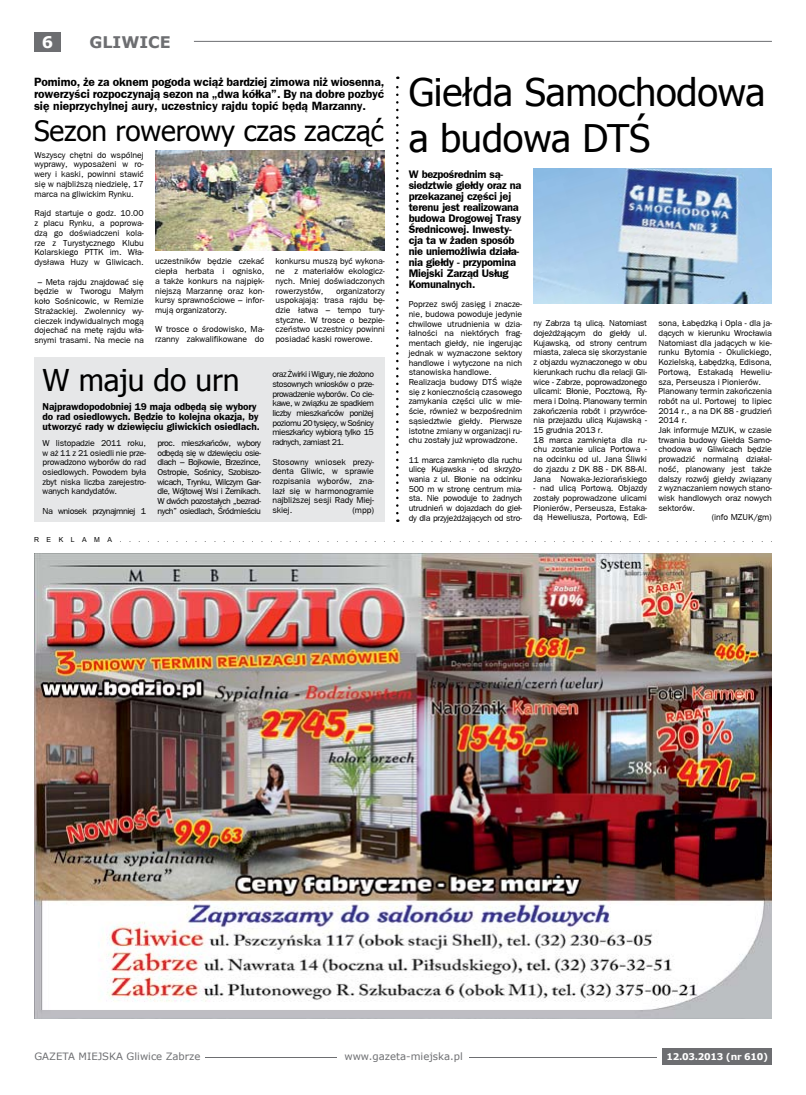
<style>
.page{position:relative;width:806px;height:1095px;background:#fff}
.page>*{position:absolute;margin:0;border:0;box-sizing:border-box;transform-origin:0 0}
.t1{font:38px/46.1px "Tahoma";letter-spacing:-.005em;color:#000}
.t2{font:30px "Tahoma";letter-spacing:-.005em;color:#000}
.t3{font:28px "Tahoma";letter-spacing:-.005em;color:#000}
.t4{font:700 16px "Verdana";color:#6d6e71}
.t5{font:700 16px "Verdana";color:#fff}
.t6{font:700 12px/12px "Frankfurt Gothic";letter-spacing:-.005em;color:#000;text-align:justify}
.t7{font:700 11px/11px "Frankfurt Gothic";letter-spacing:-.02em;color:#000}
.t8{font:10.1px "Verdana";color:#6d6e71}
.t9{font:700 10px/10px "Frankfurt Gothic";letter-spacing:-.005em;color:#000}
.t10{font:700 9.3px "Verdana";letter-spacing:-.03em;color:#fff}
.t11{font:8.7px/9.7px "Frankfurt Gothic";letter-spacing:-.005em;color:#000;text-align:justify}
.t12{font:8.7px "Frankfurt Gothic";letter-spacing:-.05em;color:#000}
.t13{font:6.9px "Arial";letter-spacing:1.09em;color:#000}
</style>
<div class="page">
<div style="left:34px;top:358px;width:350px;height:164px;background:#e6e7e8"></div>
<hr style="left:194px;top:41px;width:577px;height:1px;background:#6d6e71">
<hr style="left:205px;top:1056px;width:131px;height:1px;background:#6d6e71">
<hr style="left:469px;top:1056px;width:187px;height:1px;background:#6d6e71">
<div style="left:662px;top:1047px;width:109px;height:17px;background:#6d6e71"></div>
<div style="left:34px;top:32px;width:27px;height:19px;background:#6d6e71"></div>
<svg style="left:396px;top:77px;width:2px;height:436px"></svg>
<img style="left:34px;top:553px;width:737px;height:464px">
<img style="left:533px;top:169px;width:238px;height:134px">
<img style="left:155px;top:151px;width:229px;height:99px">
<h3 class="t5" style="left:42px;top:32px;width:13px">6</h3>
<h3 class="t4" style="left:89px;top:32px;width:83px">GLIWICE</h3>
<h3 class="t6" style="left:34px;top:76px;width:351px">Pomimo, że za oknem pogoda wciąż bardziej zimowa niż wiosenna, rowerzyści rozpoczynają sezon na „dwa kółka”. By na dobre pozbyć się nieprzychylnej aury, uczestnicy rajdu topić będą Marzanny.</h3>
<h3 class="t3" style="left:34px;top:111px;width:351px">Sezon rowerowy czas zacząć</h3>
<p class="t11" style="left:34px;top:150px;width:111px">Wszyscy chętni do wspólnej wyprawy, wyposażeni w ro&shy;wery i kaski, powinni stawić się w najbliższą niedzielę, 17 marca na gliwickim Rynku.</p>
<p class="t11" style="left:34px;top:208px;width:111px">Rajd startuje o godz. 10.00 z placu Rynku, a poprowa&shy;dzą go doświadczeni kola&shy;rze z Turystycznego Klubu Kolarskiego PTTK im. Wła&shy;dysława Huzy w Gliwicach.</p>
<p class="t11" style="left:34px;top:276px;width:111px;text-align:center">– Meta rajdu znajdować się będzie w Tworogu Małym koło Sośnicowic, w Remizie<br>Strażackiej. Zwolennicy wy&shy;cieczek indywidualnych mogą dojechać na metę rajdu wła&shy;snymi trasami. Na mecie na</p>
<p class="t11" style="left:155px;top:256px;width:111px">uczestników będzie czekać ciepła herbata i ognisko, a także konkurs na najpięk&shy;niejszą Marzannę oraz kon&shy;kursy sprawnościowe – infor&shy;mują organizatorzy.</p>
<p class="t11" style="left:155px;top:324px;width:111px">W trosce o środowisko, Ma&shy;rzanny zakwalifikowane do</p>
<p class="t11" style="left:275px;top:256px;width:111px">konkursu muszą być wykona&shy;ne z materiałów ekologicz&shy;nych. Mniej doświadczonych rowerzystów,</p>
<p class="t11" style="left:275px;top:285px;width:111px;text-indent:60px">organizatorzy uspokajają: trasa rajdu bę&shy;dzie łatwa – tempo tury&shy;styczne. W trosce o bezpie&shy;czeństwo uczestnicy powinni posiadać kaski rowerowe.</p>
<h2 class="t2" style="left:43px;top:360px;width:198px">W maju do urn</h2>
<p class="t9" style="left:43px;top:401px;width:218px">Najprawdopodobniej 19 maja odbędą się wybory do rad osiedlowych. Będzie to kolejna okazja, by utworzyć rady w dziewięciu gliwickich osiedlach.</p>
<p class="t11" style="left:43px;top:438px;width:105px">W listopadzie 2011 roku, w aż 11 z 21 osiedli nie prze&shy;prowadzono wyborów do rad osiedlowych. Powodem była zbyt niska liczba zarejestro&shy;wanych kandydatów.</p>
<p class="t12" style="left:43px;top:506px;width:105px">Na wniosek przynajmniej 1</p>
<p class="t11" style="left:157px;top:438px;width:105px">proc. mieszkańców, wybory odbędą się w dziewięciu osie&shy;dlach – Bojkowie, Brzezince, Ostropie, Sośnicy, Szobiszo&shy;wicach, Trynku, Wilczym Gar&shy;dle, Wójtowej Wsi i Żernikach.<br>W dwóch pozostałych „bezrad&shy;nych” osiedlach, Śródmieściu</p>
<p class="t11" style="left:272px;top:369px;width:103px">oraz Żwirki i Wigury, nie złożono stosownych wniosków o prze&shy;prowadzenie wyborów. Co cie&shy;kawe, w związku ze spadkiem liczby mieszkańców poniżej poziomu 20 tysięcy, w Sośnicy mieszkańcy wybiorą tylko 15 radnych, zamiast 21.</p>
<p class="t11" style="left:272px;top:456px;width:103px">Stosowny wniosek prezy&shy;denta Gliwic, w sprawie rozpisania wyborów, zna&shy;lazł się w harmonogramie najbliższej sesji Rady Miej&shy;skiej.</p>
<p class="t11" style="left:352px;top:505px;width:23px">(mpp)</p>
<h1 class="t1" style="left:408px;top:67px;width:358px">Giełda Samochodowa a budowa DTŚ</h1>
<p class="t7" style="left:408px;top:168px;width:114px">W bezpośrednim są&shy;siedztwie giełdy oraz na przekazanej części jej terenu jest realizowana budowa Drogowej Trasy<br>Średnicowej. Inwesty&shy;cja ta w żaden sposób nie uniemożliwia działa&shy;nia giełdy - przypomina<br>Miejski Zarząd Usług<br>Komunalnych.</p>
<p class="t11" style="left:408px;top:299px;width:115px;text-align:left">Poprzez swój zasięg i znacze&shy;nie, budowa powoduje jedynie chwilowe utrudnienia w dzia&shy;łalności na niektórych frag&shy;mentach giełdy, nie ingerując jednak w wyznaczone sektory handlowe i wytyczone na nich stanowiska handlowe.<br>Realizacja budowy DTŚ wiąże się z koniecznością czasowego zamykania części ulic w mie&shy;ście, również w bezpośrednim sąsiedztwie giełdy. Pierwsze istotne zmiany w organizacji ru&shy;chu zostały już wprowadzone.</p>
<p class="t11" style="left:408px;top:454px;width:115px">11 marca zamknięto dla ruchu ulicę Kujawska - od skrzyżo&shy;wania z ul. Błonie na odcinku 500 m w stronę centrum mia&shy;sta. Nie powoduje to żadnych utrudnień w dojazdach do gieł&shy;dy dla przyjeżdżających od stro-</p>
<p class="t11" style="left:533px;top:318px;width:115px;text-align:left">ny Zabrza tą ulicą. Natomiast dojeżdżającym do giełdy ul.<br>Kujawską, od strony centrum miasta, zaleca się skorzystanie z objazdu wyznaczonego w obu kierunkach ruchu dla relacji Gli&shy;wice - Zabrze, poprowadzonego ulicami: Błonie, Pocztową, Ry&shy;mera i Dolną. Planowany termin zakończenia robót i przywróce&shy;nia przejazdu ulicą Kujawską -<br>15 grudnia 2013 r.<br>18 marca zamknięta dla ru&shy;chu zostanie ulica Portowa - na odcinku od ul. Jana Śliwki do zjazdu z DK 88 - DK 88-Al.<br>Jana Nowaka-Jeziorańskiego</p>
<p class="t11" style="left:533px;top:483px;width:115px">- nad ulicą Portową. Objazdy zostały poprowadzone ulicami Pionierów, Perseusza, Estaka&shy;dą Heweliusza, Portową, Edi-</p>
<p class="t11" style="left:658px;top:318px;width:115px">sona, Łabędzką i Opla - dla ja-</p>
<p class="t11" style="left:658px;top:328px;width:115px">dących w kierunku Wrocławia</p>
<p class="t11" style="left:658px;top:338px;width:115px">Natomiast dla jadących w kie-</p>
<p class="t11" style="left:658px;top:347px;width:115px">runku Bytomia - Okulickiego,</p>
<p class="t11" style="left:658px;top:357px;width:115px">Kozielską, Łabędzką, Edisona,</p>
<p class="t11" style="left:658px;top:367px;width:115px">Portową, Estakadą Heweliu-</p>
<p class="t11" style="left:658px;top:376px;width:104px">sza, Perseusza i Pionierów.</p>
<p class="t11" style="left:658px;top:386px;width:115px">Planowany termin zakończenia</p>
<p class="t11" style="left:658px;top:396px;width:115px">robót na ul. Portowej to lipiec</p>
<p class="t11" style="left:658px;top:405px;width:115px">2014 r., a na DK 88 - grudzień</p>
<p class="t11" style="left:658px;top:415px;width:30px">2014 r.</p>
<p class="t11" style="left:658px;top:425px;width:115px">Jak informuje MZUK, w czasie</p>
<p class="t11" style="left:658px;top:435px;width:115px">trwania budowy Giełda Samo-</p>
<p class="t11" style="left:658px;top:444px;width:115px">chodowa w Gliwicach będzie</p>
<p class="t11" style="left:658px;top:454px;width:115px">prowadzić normalną działal-</p>
<p class="t11" style="left:658px;top:464px;width:115px">ność, planowany jest także</p>
<p class="t11" style="left:658px;top:473px;width:115px">dalszy rozwój giełdy związany</p>
<p class="t11" style="left:658px;top:483px;width:115px">z wyznaczaniem nowych stano-</p>
<p class="t11" style="left:658px;top:493px;width:115px">wisk handlowych oraz nowych</p>
<p class="t11" style="left:658px;top:502px;width:38px">sektorów.</p>
<p class="t11" style="left:711px;top:512px;width:62px">(info MZUK/gm)</p>
<p class="t13" style="left:34px;top:535px;width:739px">REKLAMA......................................................................</p>
<p class="t8" style="left:34px;top:1049px;width:167px">GAZETA MIEJSKA Gliwice Zabrze</p>
<p class="t8" style="left:344px;top:1049px;width:120px">www.gazeta-miejska.pl</p>
<p class="t10" style="left:666px;top:1050px;width:103px">12.03.2013 (nr 610)</p>
</div>
